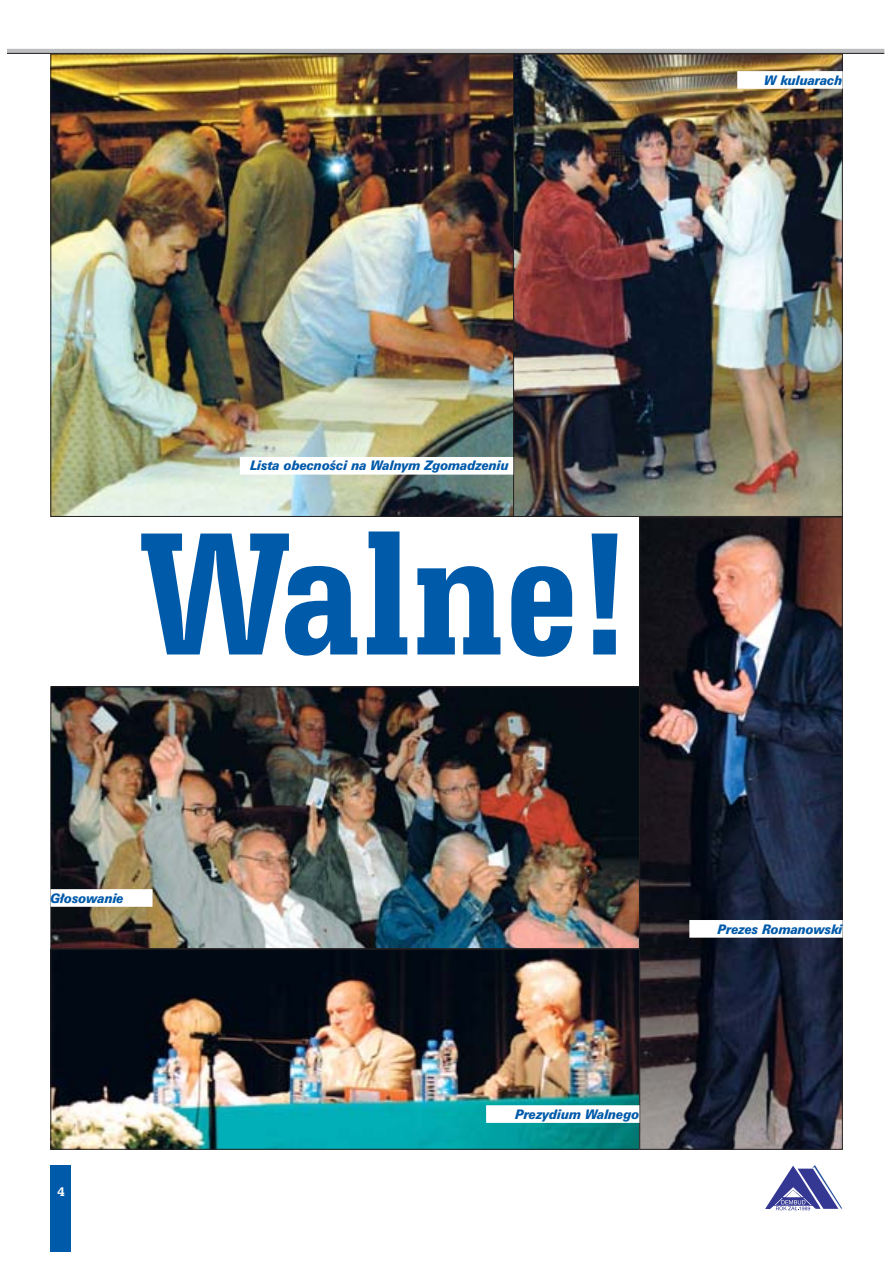
<style>
.page{position:relative;width:893px;height:1263px;background:#fff}
.page>*{position:absolute;margin:0;border:0;box-sizing:border-box;transform-origin:0 0}
.t1{font:700 condensed 185.25px "Serifa PL";color:#005aaa}
.t2{font:italic 900 13.2px "Zurich PL";letter-spacing:-.02em;color:#005aaa;scale:.92 1}
.t3{font:700 13.2px "Serifa PL";color:#fff}
</style>
<div class="page">
<div style="left:50px;top:1165px;width:21px;height:86px;background:#005aaa"></div>
<img style="left:52px;top:689px;width:585px;height:258px">
<div style="left:50px;top:687px;width:589px;height:262px;border:1px solid #231f20"></div>
<img style="left:52px;top:951px;width:585px;height:197px">
<div style="left:50px;top:949px;width:589px;height:201px;border:1px solid #231f20"></div>
<svg style="left:765px;top:1165px;width:77px;height:46px"></svg>
<img style="left:52px;top:56px;width:461px;height:459px">
<img style="left:515px;top:56px;width:325px;height:459px">
<div style="left:513px;top:54px;width:329px;height:463px;border:1px solid #231f20"></div>
<img style="left:641px;top:519px;width:199px;height:629px">
<div style="left:639px;top:517px;width:203px;height:633px;border:1px solid #231f20"></div>
<svg style="left:7px;top:49px;width:877px;height:4px;background:#b7b9bb"></svg>
<hr style="left:7px;top:53px;width:877px;height:1px;background:#231f20">
<div style="left:737px;top:71px;width:105px;height:18px;background:#fff"></div>
<div style="left:50px;top:889px;width:102px;height:18px;background:#fff"></div>
<div style="left:240px;top:457px;width:273px;height:18px;background:#fff"></div>
<div style="left:486px;top:1105px;width:153px;height:18px;background:#fff"></div>
<div style="left:689px;top:920px;width:153px;height:18px;background:#fff"></div>
<p class="t2" style="left:764px;top:75px;width:86px">W kuluarach</p>
<p class="t2" style="left:250px;top:461px;width:282px">Lista obecnoÊci na Walnym Zgomadzeniu</p>
<h1 class="t1" style="left:140px;top:533px;width:492px">Walne!</h1>
<p class="t2" style="left:50px;top:893px;width:81px">G∏osowanie</p>
<p class="t3" style="left:57px;top:1187px;width:9px">4</p>
<p class="t2" style="left:515px;top:1109px;width:136px">Prezydium Walnego</p>
<p class="t2" style="left:718px;top:924px;width:137px">Prezes Romanowski</p>
</div>
